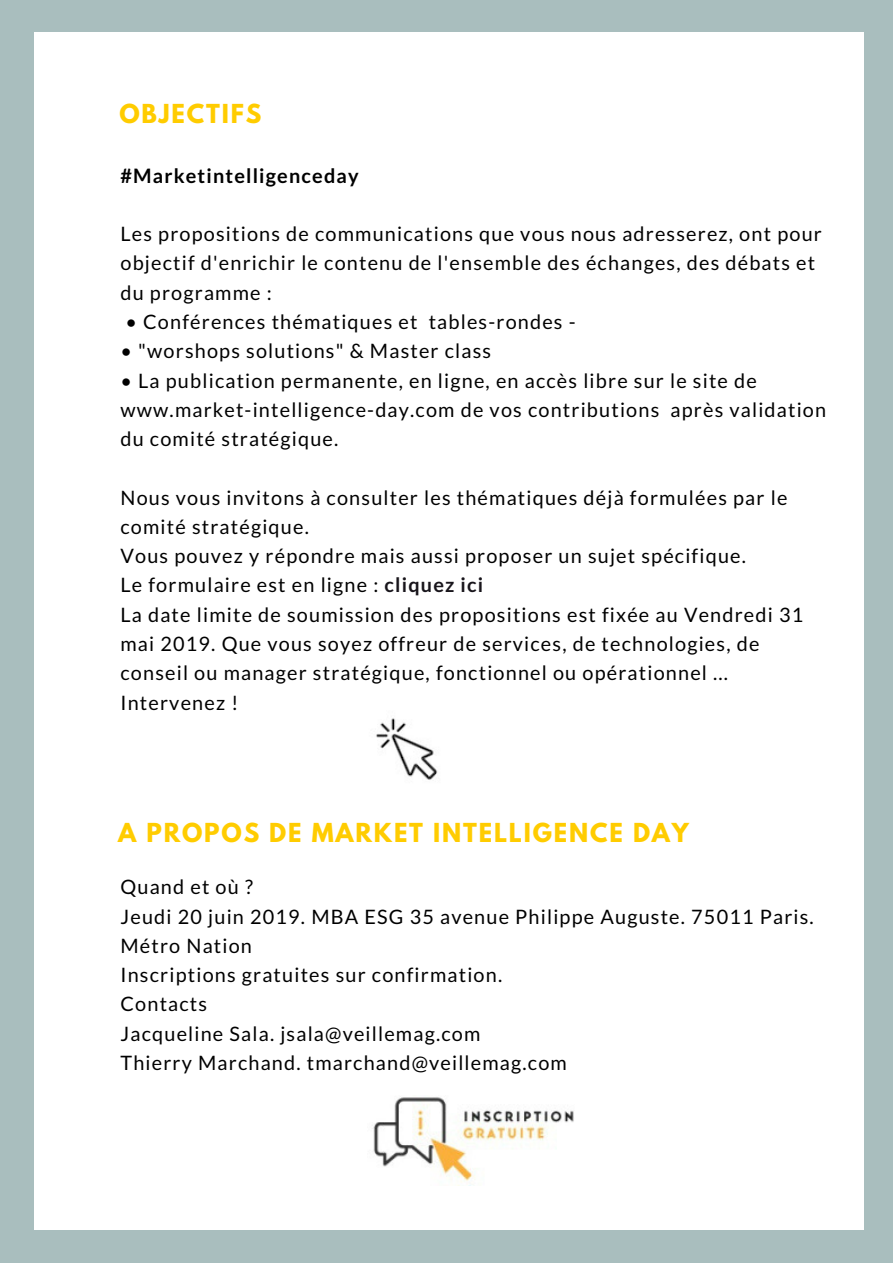
<style>
.page{position:relative;width:893px;height:1263px;background:#a9bebe}
.page>*{position:absolute;margin:0;border:0;box-sizing:border-box;transform-origin:0 0}
.t1{font:700 23.25px "League Spartan";letter-spacing:.08em;color:#fc0}
.t2{font:19.8px/29.2px "Lato";letter-spacing:.06em;color:#000}
.t3{font:700 19.8px "Lato";letter-spacing:.06em;color:#000}
.s1{font-weight:700;color:#18151b}
</style>
<div class="page">
<div style="left:34px;top:33px;width:830px;height:1197px;background:#fff"></div>
<img style="left:376px;top:718px;width:62px;height:62px">
<img style="left:372px;top:1097px;width:202px;height:89px">
<p class="t1" style="left:119px;top:102px;width:143px">OBJECTIFS</p>
<p class="t3" style="left:120px;top:163px;width:240px">#Marketintelligenceday</p>
<p class="t2" style="left:120px;top:219px;width:703px">Les propositions de communications que vous nous adresserez, ont pour objectif d'enrichir le contenu de l'ensemble des échanges, des débats et du programme :</p>
<p class="t2" style="left:125px;top:307px;width:452px">• Conférences thématiques et tables-rondes -</p>
<p class="t2" style="left:120px;top:336px;width:372px">• "worshops solutions" &amp; Master class</p>
<p class="t2" style="left:120px;top:365px;width:707px">• La publication permanente, en ligne, en accès libre sur le site de www.market-intelligence-day.com de vos contributions après validation du comité stratégique.</p>
<p class="t2" style="left:120px;top:482px;width:684px">Nous vous invitons à consulter les thématiques déjà formulées par le comité stratégique.<br>Vous pouvez y répondre mais aussi proposer un sujet spécifique.<br>Le formulaire est en ligne : <span class="s1">cliquez ici<br></span>La date limite de soumission des propositions est fixée au Vendredi 31 mai 2019. Que vous soyez offreur de services, de technologies, de conseil ou manager stratégique, fonctionnel ou opérationnel ...<br>Intervenez !</p>
<p class="t1" style="left:118px;top:821px;width:572px">A PROPOS DE MARKET INTELLIGENCE DAY</p>
<p class="t2" style="left:120px;top:872px;width:695px">Quand et où ?<br>Jeudi 20 juin 2019. MBA ESG 35 avenue Philippe Auguste. 75011 Paris.<br>Métro Nation<br>Inscriptions gratuites sur confirmation.<br>Contacts<br>Jacqueline Sala. jsala@veillemag.com<br>Thierry Marchand. tmarchand@veillemag.com</p>
</div>
